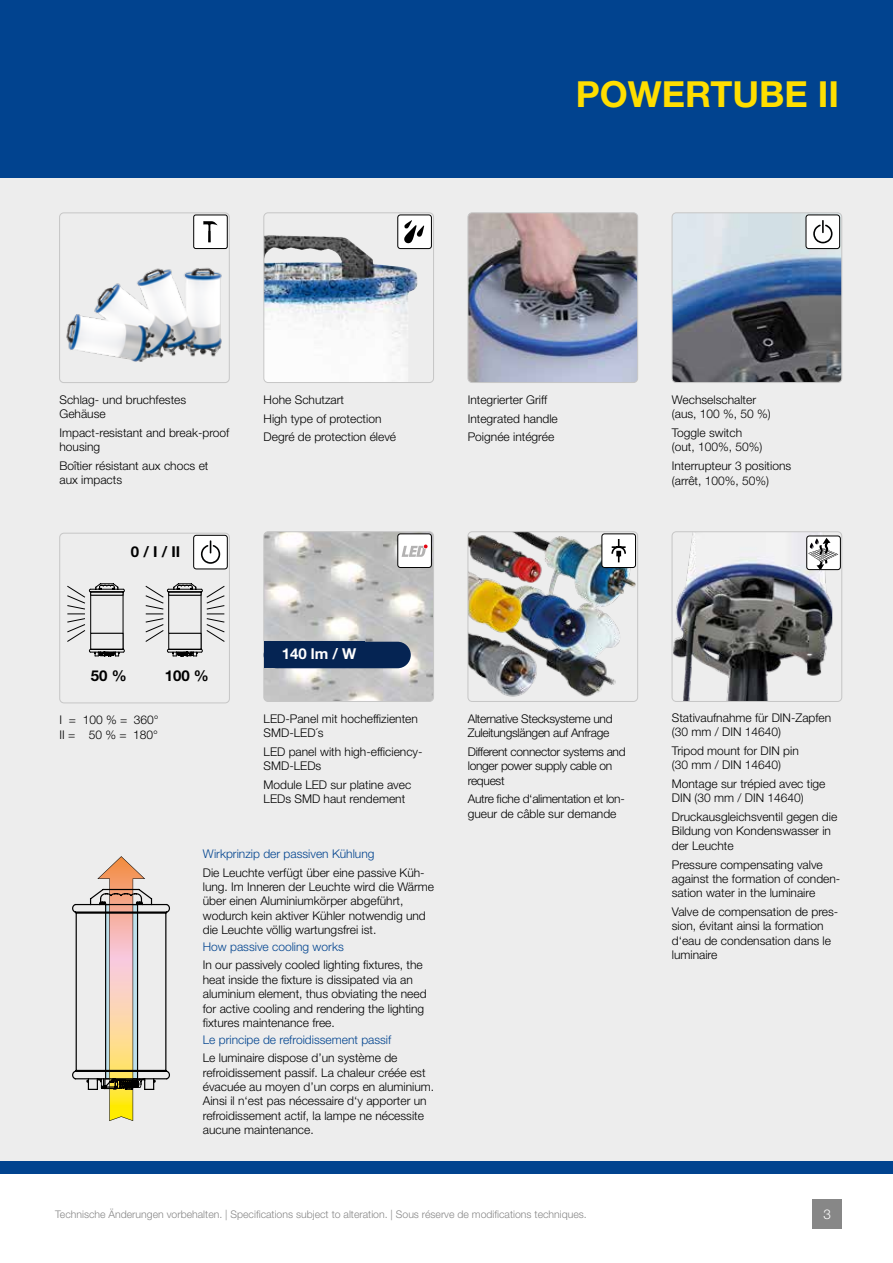
<style>
.page{position:relative;width:893px;height:1263px;background:#fff}
.page>*{position:absolute;margin:0;border:0;box-sizing:border-box;transform-origin:0 0}
.t1{font:700 36px "Helvetica Neue LT Pro";color:#ffde00}
.t2{font:700 15px "Helvetica Neue LT Pro";color:#000}
.t3{font:700 15px "Helvetica Neue LT Pro";color:#fff}
.t4{font:300 13.5px "Helvetica Neue LT Pro";color:#fff}
.t5{font:300 12px/14.4px "Helvetica Neue LT Pro";color:#000}
.t6{font:300 12px/14.4px "Helvetica Neue LT Pro";letter-spacing:-.025em;color:#000}
.t7{font:300 12px "Helvetica Neue LT Pro";color:#01438f}
.t8{font:300 10.5px "Helvetica Neue LT Pro";color:#878787}
</style>
<div class="page">
<div style="left:0;top:0;width:893px;height:174px;background:#01438f"></div>
<div style="left:0;top:1161px;width:893px;height:13px;background:#01438f"></div>
<div style="left:812px;top:1199px;width:30px;height:30px;background:#878787"></div>
<div style="left:0;top:166px;width:893px;height:13px;background:#01438f"></div>
<div style="left:0;top:179px;width:893px;height:982px;background:#ededed"></div>
<svg style="left:72px;top:856px;width:98px;height:265px"></svg>
<img style="left:470px;top:533px;width:166px;height:164px">
<div style="left:468px;top:531px;width:170px;height:171px;border:1px solid #c6c6c6;border-radius:4px"></div>
<div style="left:194px;top:215px;width:33px;height:34px;background:#fff;border-radius:2px"></div>
<svg style="left:203px;top:221px;width:15px;height:21px"></svg>
<div style="left:193px;top:215px;width:34px;height:34px;border:1px solid #000;border-radius:2px"></div>
<img style="left:264px;top:235px;width:153px;height:147px">
<div style="left:264px;top:213px;width:170px;height:170px;border:1px solid #c6c6c6;border-radius:4px"></div>
<div style="left:398px;top:215px;width:33px;height:34px;background:#fff;border-radius:3px"></div>
<svg style="left:404px;top:220px;width:20px;height:23px"></svg>
<div style="left:398px;top:215px;width:34px;height:34px;border:1px solid #000;border-radius:3px"></div>
<img style="left:264px;top:533px;width:168px;height:168px">
<div style="left:264px;top:531px;width:170px;height:171px;border:1px solid #c6c6c6;border-radius:4px"></div>
<div style="left:398px;top:534px;width:33px;height:33px;background:#fff;border-radius:3px"></div>
<svg style="left:402px;top:544px;width:26px;height:13px"></svg>
<div style="left:398px;top:534px;width:34px;height:34px;border:1px solid #000;border-radius:3px"></div>
<div style="left:264px;top:642px;width:147px;height:26px;background:#052453;border-radius:13px"></div>
<div style="left:264px;top:642px;width:100px;height:26px;background:#052453"></div>
<div style="left:602px;top:534px;width:33px;height:33px;background:#fff;border-radius:3px"></div>
<svg style="left:611px;top:539px;width:15px;height:23px"></svg>
<div style="left:602px;top:534px;width:34px;height:34px;border:1px solid #000;border-radius:3px"></div>
<div style="left:60px;top:533px;width:170px;height:170px;border:1px solid #c6c6c6;border-radius:4px"></div>
<svg style="left:67px;top:583px;width:58px;height:74px"></svg>
<svg style="left:145px;top:583px;width:80px;height:74px"></svg>
<div style="left:194px;top:535px;width:33px;height:34px;background:#fff;border-radius:3px"></div>
<svg style="left:201px;top:540px;width:19px;height:24px"></svg>
<div style="left:193px;top:535px;width:34px;height:34px;border:1px solid #000;border-radius:3px"></div>
<img style="left:468px;top:213px;width:170px;height:169px">
<div style="left:468px;top:213px;width:170px;height:170px;border:1px solid #c6c6c6;border-radius:4px"></div>
<img style="left:672px;top:213px;width:170px;height:168px">
<div style="left:672px;top:213px;width:170px;height:170px;border:1px solid #c6c6c6;border-radius:4px"></div>
<div style="left:806px;top:215px;width:34px;height:34px;background:#fff;border-radius:3px"></div>
<svg style="left:813px;top:220px;width:19px;height:23px"></svg>
<div style="left:806px;top:215px;width:34px;height:34px;border:1px solid #000;border-radius:3px"></div>
<img style="left:674px;top:533px;width:158px;height:167px">
<div style="left:672px;top:531px;width:170px;height:171px;border:1px solid #c6c6c6;border-radius:4px"></div>
<div style="left:807px;top:536px;width:33px;height:34px;background:#fff;border-radius:3px"></div>
<svg style="left:808px;top:538px;width:30px;height:30px"></svg>
<div style="left:806px;top:536px;width:35px;height:34px;border:1px solid #000;border-radius:3px"></div>
<img style="left:66px;top:268px;width:156px;height:94px">
<div style="left:59px;top:213px;width:170px;height:170px;border:1px solid #c6c6c6;border-radius:4px"></div>
<h1 class="t1" style="left:576px;top:71px;width:265px">POWERTUBE II</h1>
<p class="t5" style="left:60px;top:392px;width:128px">Schlag- und bruchfestes<br>Gehäuse</p>
<p class="t5" style="left:60px;top:425px;width:171px">Impact-resistant and break-proof housing</p>
<p class="t5" style="left:60px;top:458px;width:150px">Boîtier résistant aux chocs et aux impacts</p>
<p class="t2" style="left:131px;top:542px;width:51px">0 / I / II</p>
<p class="t5" style="left:264px;top:390px;width:134px;line-height:18.6px">Hohe Schutzart<br>High type of protection<br>Degré de protection élevé</p>
<p class="t5" style="left:468px;top:390px;width:92px;line-height:18.6px">Integrierter Griff<br>Integrated handle<br>Poignée intégrée</p>
<p class="t2" style="left:91px;top:666px;width:37px">50 %</p>
<p class="t2" style="left:165px;top:666px;width:46px">100 %</p>
<p class="t5" style="left:60px;top:713px;width:101px">I = 100 % = 360°<br>II = 50 % = 180°</p>
<p class="t3" style="left:282px;top:644px;width:76px">140 lm / W</p>
<p class="t5" style="left:264px;top:711px;width:156px">LED-Panel mit hocheffizienten<br>SMD-LED´s</p>
<p class="t5" style="left:264px;top:744px;width:160px">LED panel with high-efficiency-<br>SMD-LEDs</p>
<p class="t5" style="left:264px;top:777px;width:149px">Module LED sur platine avec<br>LEDs SMD haut rendement</p>
<p class="t7" style="left:203px;top:846px;width:173px">Wirkprinzip der passiven Kühlung</p>
<p class="t5" style="left:203px;top:865px;width:233px">Die Leuchte verfügt über eine passive Küh&shy;lung. Im Inneren der Leuchte wird die Wärme über einen Aluminiumkörper abgeführt, wodurch kein aktiver Kühler notwendig und die Leuchte völlig wartungsfrei ist.</p>
<p class="t7" style="left:203px;top:939px;width:142px">How passive cooling works</p>
<p class="t5" style="left:203px;top:958px;width:225px">In our passively cooled lighting fixtures, the heat inside the fixture is dissipated via an aluminium element, thus obviating the need for active cooling and rendering the lighting fixtures maintenance free.</p>
<p class="t7" style="left:203px;top:1032px;width:190px">Le principe de refroidissement passif</p>
<p class="t5" style="left:203px;top:1050px;width:233px">Le luminaire dispose d’un système de refroidissement passif. La chaleur créée est évacuée au moyen d’un corps en aluminium.<br>Ainsi il n‘est pas nécessaire d‘y apporter un refroidissement actif, la lampe ne nécessite aucune maintenance.</p>
<p class="t6" style="left:468px;top:711px;width:146px">Alternative Stecksysteme und<br>Zuleitungslängen auf Anfrage</p>
<p class="t6" style="left:468px;top:744px;width:159px">Different connector systems and longer power supply cable on request</p>
<p class="t6" style="left:468px;top:792px;width:159px">Autre fiche d‘alimentation et lon&shy;gueur de câble sur demande</p>
<p class="t5" style="left:672px;top:392px;width:100px">Wechselschalter (aus, 100 %, 50 %)</p>
<p class="t5" style="left:672px;top:425px;width:92px">Toggle switch (out, 100%, 50%)</p>
<p class="t5" style="left:672px;top:458px;width:121px">Interrupteur 3 positions (arrêt, 100%, 50%)</p>
<p class="t5" style="left:672px;top:710px;width:161px">Stativaufnahme für DIN-Zapfen (30 mm / DIN 14640)</p>
<p class="t5" style="left:672px;top:743px;width:128px">Tripod mount for DIN pin (30 mm / DIN 14640)</p>
<p class="t5" style="left:672px;top:776px;width:155px">Montage sur trépied avec tige<br>DIN (30 mm / DIN 14640)</p>
<p class="t5" style="left:672px;top:809px;width:167px">Druckausgleichsventil gegen die<br>Bildung von Kondenswasser in der Leuchte</p>
<p class="t5" style="left:672px;top:857px;width:170px">Pressure compensating valve against the formation of conden&shy;sation water in the luminaire</p>
<p class="t5" style="left:672px;top:904px;width:168px">Valve de compensation de pres&shy;sion, évitant ainsi la formation d‘eau de condensation dans le luminaire</p>
<p class="t8" style="left:55px;top:1208px;width:533px">Technische Änderungen vorbehalten. | Specifications subject to alteration. | Sous réserve de modifications techniques.</p>
<p class="t4" style="left:823px;top:1206px;width:9px">3</p>
</div>
